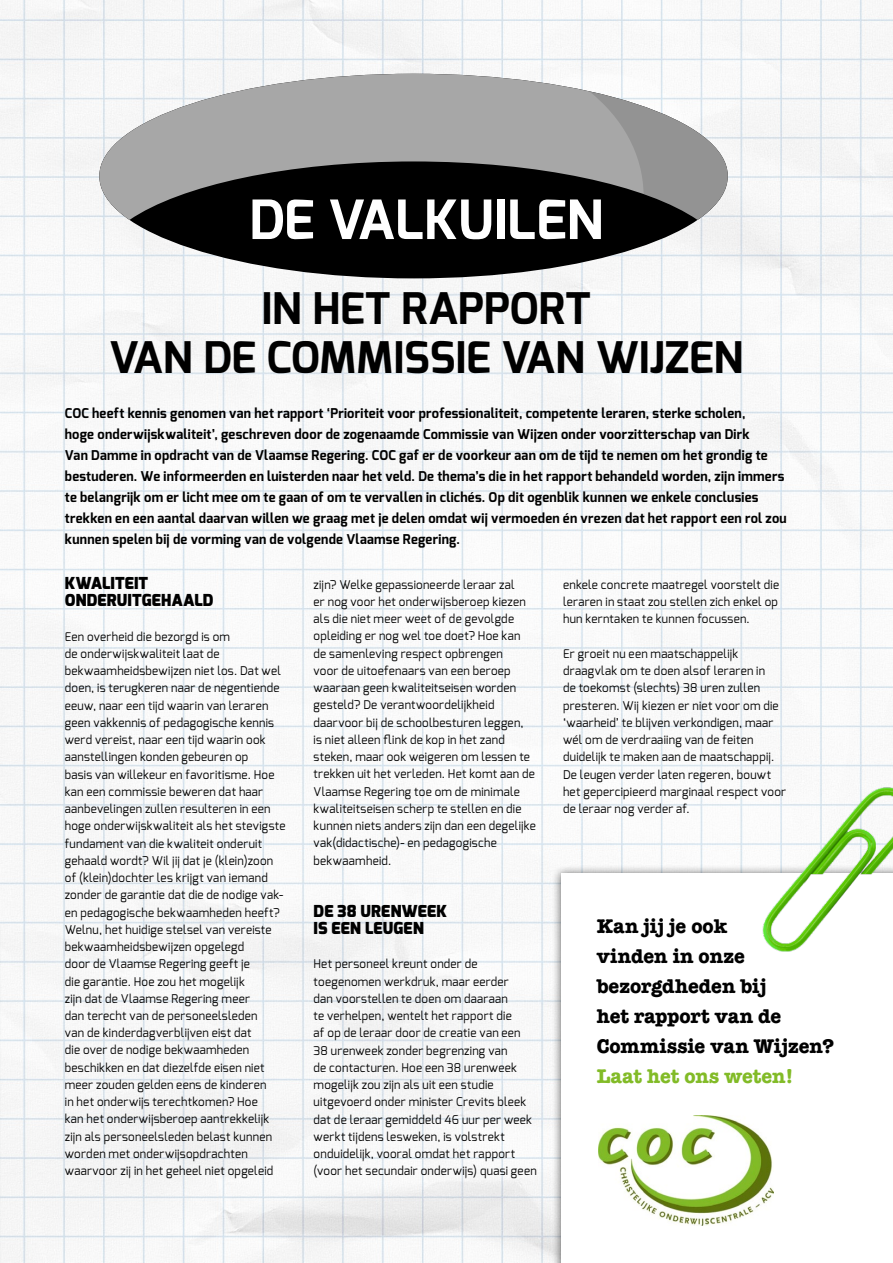
<style>
.page{position:relative;width:893px;height:1263px;background:#fff}
.page>*{position:absolute;margin:0;border:0;box-sizing:border-box;transform-origin:0 0}
.t1{font:700 54px "Exo";color:#fff}
.t2{font:700 43.5px/48.8px "Exo";color:#000;text-align:center}
.t3{font:700 20.4px/30px "American Typewriter";letter-spacing:-.005em;color:#000}
.t4{font:700 20.4px "American Typewriter";letter-spacing:-.005em;color:#82bb27}
.t5{font:900 16.5px/17.2px "Exo";letter-spacing:.005em;color:#000}
.t6{font:700 13.5px/21px "Exo";letter-spacing:.02em;color:#000}
.t7{font:12px/17.2px "Exo";letter-spacing:.02em;color:#000}
</style>
<div class="page">
<img style="left:0;top:0;width:893px;height:1263px">
<div style="left:99px;top:74px;width:629px;height:204px;background:#000;border-radius:50%"></div>
<svg style="left:99px;top:74px;width:629px;height:146px;fill:#a7a7a7"></svg>
<svg style="left:589px;top:91px;width:139px;height:129px"></svg>
<div style="left:552px;top:865px;width:341px;height:398px;background:#000;opacity:.6"></div>
<div style="left:561px;top:874px;width:332px;height:389px;background:#fff"></div>
<img style="left:753px;top:784px;width:140px;height:168px">
<img style="left:599px;top:1115px;width:175px;height:110px">
<h1 class="t1" style="left:249px;top:185px;width:356px">DE VALKUILEN</h1>
<h2 class="t2" style="left:109px;top:284px;width:636px">IN HET RAPPORT<br>VAN DE COMMISSIE VAN WIJZEN</h2>
<p class="t6" style="left:65px;top:402px;width:723px">COC heeft kennis genomen van het rapport ‘Prioriteit voor professionaliteit, competente leraren, sterke scholen,<br>hoge onderwijskwaliteit’, geschreven door de zogenaamde Commissie van Wijzen onder voorzitterschap van Dirk<br>Van Damme in opdracht van de Vlaamse Regering. COC gaf er de voorkeur aan om de tijd te nemen om het grondig te bestuderen. We informeerden en luisterden naar het veld. De thema’s die in het rapport behandeld worden, zijn immers te belangrijk om er licht mee om te gaan of om te vervallen in clichés. Op dit ogenblik kunnen we enkele conclusies trekken en een aantal daarvan willen we graag met je delen omdat wij vermoeden én vrezen dat het rapport een rol zou kunnen spelen bij de vorming van de volgende Vlaamse Regering.</p>
<p class="t7" style="left:563px;top:576px;width:218px;text-align:justify">enkele concrete maatregel voorstelt die leraren in staat zou stellen zich enkel op hun kerntaken te kunnen focussen.</p>
<p class="t7" style="left:563px;top:645px;width:225px">Er groeit nu een maatschappelijk draagvlak om te doen alsof leraren in<br>de toekomst (slechts) 38 uren zullen presteren. Wij kiezen er niet voor om die ‘waarheid’ te blijven verkondigen, maar wél om de verdraaiing van de feiten duidelijk te maken aan de maatschappij.<br>De leugen verder laten regeren, bouwt het gepercipieerd marginaal respect voor de leraar nog verder af.</p>
<h3 class="t5" style="left:65px;top:574px;width:150px">KWALITEIT<br>ONDERUITGEHAALD</h3>
<p class="t7" style="left:65px;top:628px;width:222px">Een overheid die bezorgd is om<br>de onderwijskwaliteit laat de bekwaamheidsbewijzen niet los. Dat wel doen, is terugkeren naar de negentiende eeuw, naar een tijd waarin van leraren geen vakkennis of pedagogische kennis werd vereist, naar een tijd waarin ook aanstellingen konden gebeuren op<br>basis van willekeur en favoritisme. Hoe kan een commissie beweren dat haar aanbevelingen zullen resulteren in een hoge onderwijskwaliteit als het stevigste fundament van die kwaliteit onderuit gehaald wordt? Wil jij dat je (klein)zoon of (klein)dochter les krijgt van iemand zonder de garantie dat die de nodige vak&shy;en pedagogische bekwaamheden heeft?<br>Welnu, het huidige stelsel van vereiste bekwaamheidsbewijzen opgelegd<br>door de Vlaamse Regering geeft je<br>die garantie. Hoe zou het mogelijk<br>zijn dat de Vlaamse Regering meer<br>dan terecht van de personeelsleden<br>van de kinderdagverblijven eist dat<br>die over de nodige bekwaamheden beschikken en dat diezelfde eisen niet meer zouden gelden eens de kinderen<br>in het onderwijs terechtkomen? Hoe<br>kan het onderwijsberoep aantrekkelijk zijn als personeelsleden belast kunnen worden met onderwijsopdrachten waarvoor zij in het geheel niet opgeleid</p>
<p class="t7" style="left:314px;top:576px;width:224px">zijn? Welke gepassioneerde leraar zal<br>er nog voor het onderwijsberoep kiezen als die niet meer weet of de gevolgde opleiding er nog wel toe doet? Hoe kan de samenleving respect opbrengen<br>voor de uitoefenaars van een beroep waaraan geen kwaliteitseisen worden gesteld? De verantwoordelijkheid daarvoor bij de schoolbesturen leggen,<br>is niet alleen flink de kop in het zand steken, maar ook weigeren om lessen te trekken uit het verleden. Het komt aan de Vlaamse Regering toe om de minimale kwaliteitseisen scherp te stellen en die kunnen niets anders zijn dan een degelijke vak(didactische)- en pedagogische bekwaamheid.</p>
<h3 class="t5" style="left:314px;top:902px;width:135px">DE 38 URENWEEK<br>IS EEN LEUGEN</h3>
<p class="t7" style="left:314px;top:955px;width:225px">Het personeel kreunt onder de toegenomen werkdruk, maar eerder<br>dan voorstellen te doen om daaraan<br>te verhelpen, wentelt het rapport die<br>af op de leraar door de creatie van een 38 urenweek zonder begrenzing van<br>de contacturen. Hoe een 38 urenweek mogelijk zou zijn als uit een studie uitgevoerd onder minister Crevits bleek dat de leraar gemiddeld 46 uur per week werkt tijdens lesweken, is volstrekt onduidelijk, vooral omdat het rapport (voor het secundair onderwijs) quasi geen</p>
<h3 class="t3" style="left:597px;top:910px;width:239px">Kan jij je ook<br>vinden in onze bezorgdheden bij<br>het rapport van de<br>Commissie van Wijzen?</h3>
<h3 class="t4" style="left:597px;top:1058px;width:198px">Laat het ons weten!</h3>
</div>
